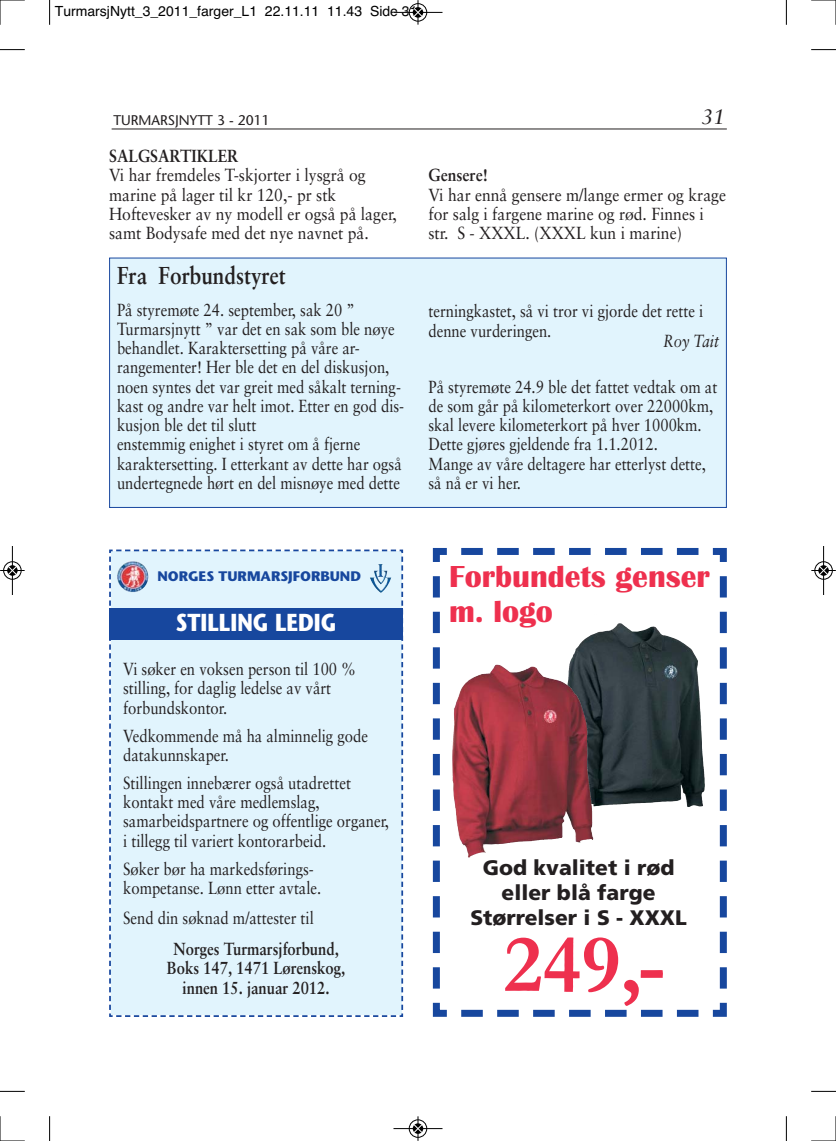
<style>
.page{position:relative;width:836px;height:1141px;background:#fff}
.page>*{position:absolute;margin:0;border:0;box-sizing:border-box;transform-origin:0 0}
.t1{font:700 82.95px "Garamond";color:#ee304e}
.t2{font:700 31.5px/35px "Britannic";color:#ee304e}
.t3{font:700 24.5px "Sabon";color:#231f20;scale:.85 1}
.t4{font:700 24.5px "Stone Sans";color:#fff;scale:.85 1}
.t5{font:900 21px/25.2px "Frutiger";color:#231f20;text-align:center}
.t6{font:italic 21px "Sabon";color:#231f20}
.t7{font:17.5px/19.2px "Sabon";color:#231f20;scale:.85 1}
.t8{font:17.5px/19.2px "Sabon";color:#231f20;scale:.9 1}
.t9{font:700 17.5px/19.2px "Sabon";color:#231f20;text-align:center;scale:.85 1}
.t10{font:700 17.5px "Sabon";color:#231f20;scale:.9 1}
.t11{font:italic 17.5px "Sabon";color:#231f20;scale:.85 1}
.t12{font:14px "Helvetica";color:#000}
.t13{font:14px "Stone Sans";color:#231f20}
.t14{font:700 13.83px "Stone Sans";color:#17479e}
</style>
<div class="page">
<div style="left:109px;top:549px;width:295px;height:468px;background:#e1f4fd"></div>
<div style="left:109px;top:608px;width:294px;height:32px;background:#17479e"></div>
<div style="left:110px;top:258px;width:616px;height:249px;background:#e1f4fd"></div>
<div style="left:109px;top:258px;width:618px;height:250px;border:1px solid #17479e"></div>
<svg style="left:432px;top:548px;width:295px;height:469px"></svg>
<img style="left:566px;top:623px;width:127px;height:80px">
<hr style="left:112px;top:129px;width:615px;height:1px;background:#231f20">
<img style="left:117px;top:561px;width:31px;height:32px;border-radius:50%">
<img style="left:370px;top:564px;width:21px;height:29px">
<img style="left:453px;top:665px;width:109px;height:80px">
<svg style="left:49px;top:0;width:1px;height:25px"></svg>
<svg style="left:0;top:49px;width:25px;height:1px"></svg>
<svg style="left:786px;top:0;width:1px;height:25px"></svg>
<svg style="left:811px;top:49px;width:25px;height:1px"></svg>
<svg style="left:49px;top:1116px;width:1px;height:25px"></svg>
<svg style="left:0;top:1091px;width:25px;height:1px"></svg>
<svg style="left:786px;top:1116px;width:1px;height:25px"></svg>
<svg style="left:811px;top:1091px;width:25px;height:1px"></svg>
<svg style="left:0;top:0;width:25px;height:25px"></svg>
<svg style="left:811px;top:0;width:25px;height:25px"></svg>
<svg style="left:0;top:1116px;width:25px;height:25px"></svg>
<svg style="left:811px;top:1116px;width:25px;height:25px"></svg>
<div style="left:409px;top:3px;width:18px;height:19px;border:1px solid #fff;border-radius:50%"></div>
<hr style="left:393px;top:12px;width:49px;height:1px;background:#000">
<div style="left:409px;top:3px;width:18px;height:18px;border:1px solid #000;border-radius:50%"></div>
<svg style="left:413px;top:0;width:9px;height:25px"></svg>
<div style="left:409px;top:1119px;width:18px;height:19px;border:1px solid #fff;border-radius:50%"></div>
<hr style="left:393px;top:1128px;width:49px;height:1px;background:#000">
<div style="left:409px;top:1120px;width:18px;height:18px;border:1px solid #000;border-radius:50%"></div>
<svg style="left:413px;top:1116px;width:9px;height:25px"></svg>
<div style="left:3px;top:561px;width:19px;height:19px;border:1px solid #fff;border-radius:50%"></div>
<hr style="left:12px;top:546px;width:1px;height:49px;background:#000">
<div style="left:3px;top:562px;width:18px;height:17px;border:1px solid #000;border-radius:50%"></div>
<svg style="left:0;top:566px;width:25px;height:9px"></svg>
<div style="left:814px;top:561px;width:19px;height:19px;border:1px solid #fff;border-radius:50%"></div>
<hr style="left:823px;top:546px;width:1px;height:49px;background:#000">
<div style="left:814px;top:562px;width:18px;height:17px;border:1px solid #000;border-radius:50%"></div>
<svg style="left:811px;top:566px;width:25px;height:9px"></svg>
<p class="t12" style="left:55px;top:6px;width:364px">TurmarsjNytt_3_2011_farger_L1 22.11.11 11.43 Side 31</p>
<p class="t13" style="left:113px;top:115px;width:158px">TURMARSJNYTT 3 - 2011</p>
<p class="t6" style="left:702px;top:108px;width:25px">31</p>
<p class="t10" style="left:109px;top:149px;width:145px">SALGSARTIKLER</p>
<p class="t8" style="left:109px;top:167px;width:321px">Vi har fremdeles T-skjorter i lysgrå og marine på lager til kr 120,- pr stk Hoftevesker av ny modell er også på lager, samt Bodysafe med det nye navnet på.</p>
<p class="t10" style="left:428px;top:168px;width:68px">Gensere!</p>
<p class="t8" style="left:428px;top:186px;width:332px">Vi har ennå gensere m/lange ermer og krage for salg i fargene marine og rød. Finnes i str. S - XXXL. (XXXL kun i marine)</p>
<h3 class="t3" style="left:117px;top:265px;width:200px">Fra Forbundstyret</h3>
<p class="t7" style="left:117px;top:301px;width:339px">På styremøte 24. september, sak 20 ” Turmarsjnytt ” var det en sak som ble nøye behandlet. Karaktersetting på våre ar&shy;rangementer! Her ble det en del diskusjon, noen syntes det var greit med såkalt terning&shy;kast og andre var helt imot. Etter en god dis&shy;kusjon ble det til slutt<br>enstemmig enighet i styret om å fjerne karaktersetting. I etterkant av dette har også undertegnede hørt en del misnøye med dette</p>
<p class="t7" style="left:428px;top:303px;width:325px">terningkastet, så vi tror vi gjorde det rette i denne vurderingen.</p>
<p class="t11" style="left:663px;top:334px;width:67px">Roy Tait</p>
<p class="t7" style="left:428px;top:378px;width:341px">På styremøte 24.9 ble det fattet vedtak om at de som går på kilometerkort over 22000km, skal levere kilometerkort på hver 1000km.<br>Dette gjøres gjeldende fra 1.1.2012.<br>Mange av våre deltagere har etterlyst dette, så nå er vi her.</p>
<p class="t14" style="left:157px;top:570px;width:205px">NORGES TURMARSJFORBUND</p>
<h2 class="t2" style="left:449px;top:562px;width:262px">Forbundets genser m. logo</h2>
<h3 class="t4" style="left:176px;top:613px;width:190px">STILLING LEDIG</h3>
<p class="t7" style="left:123px;top:661px;width:276px">Vi søker en voksen person til 100 % stilling, for daglig ledelse av vårt forbundskontor.</p>
<p class="t7" style="left:123px;top:727px;width:290px">Vedkommende må ha alminnelig gode datakunnskaper.</p>
<p class="t7" style="left:123px;top:775px;width:314px">Stillingen innebærer også utadrettet kontakt med våre medlemslag, samarbeidspartnere og offentlige organer, i tillegg til variert kontorarbeid.</p>
<p class="t7" style="left:123px;top:860px;width:235px">Søker bør ha markedsførings&shy;kompetanse. Lønn etter avtale.</p>
<p class="t7" style="left:123px;top:909px;width:226px">Send din søknad m/attester til</p>
<p class="t9" style="left:167px;top:941px;width:211px">Norges Turmarsjforbund,<br>Boks 147, 1471 Lørenskog, innen 15. januar 2012.</p>
<p class="t5" style="left:470px;top:857px;width:218px">God kvalitet i rød eller blå farge<br>Størrelser i S - XXXL</p>
<h1 class="t1" style="left:504px;top:932px;width:163px">249,-</h1>
</div>
